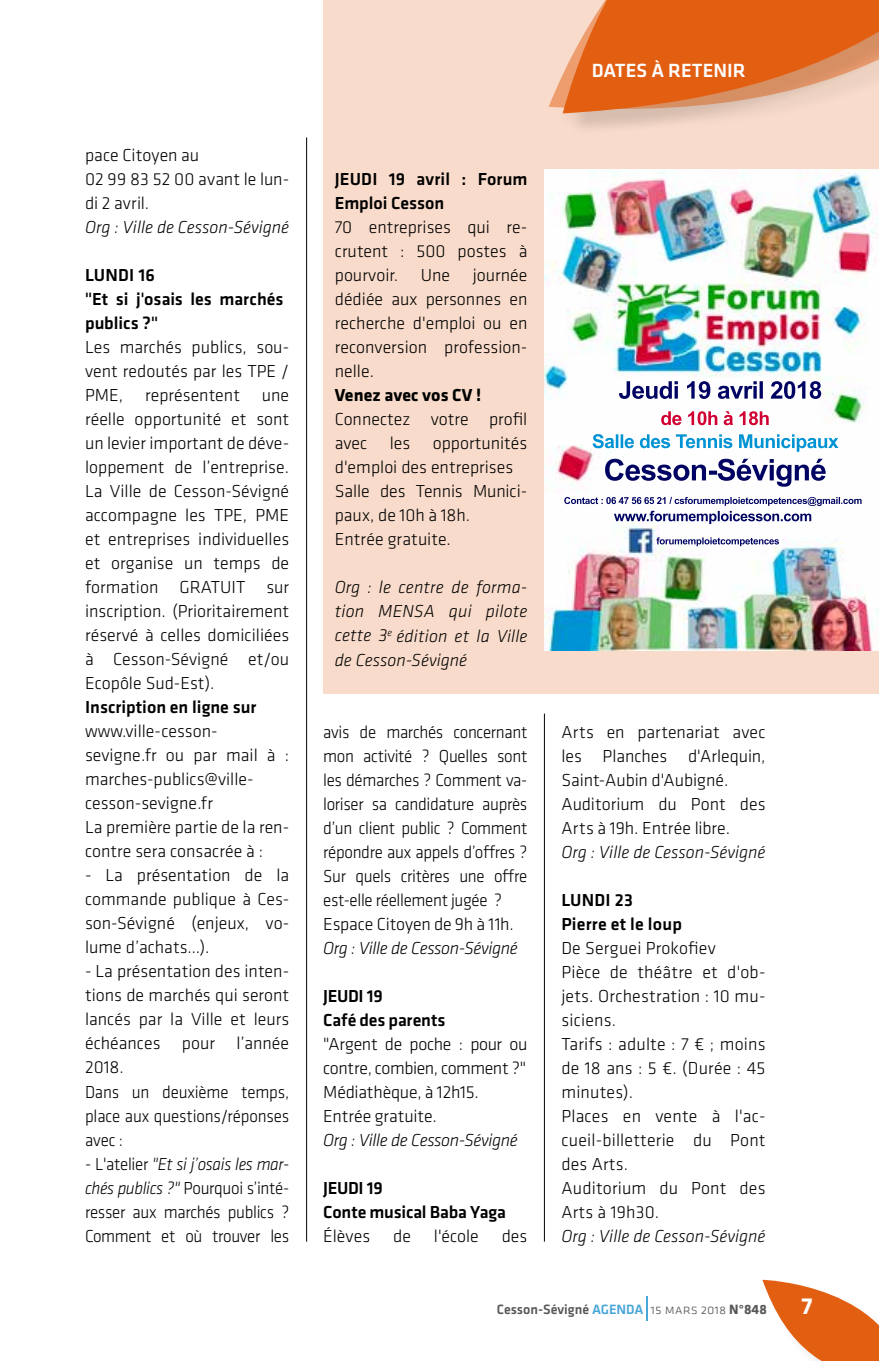
<style>
.page{position:relative;width:879px;height:1361px;background:#fff}
.page>*{position:absolute;margin:0;border:0;box-sizing:border-box;transform-origin:0 0}
.t1{font:700 24px "Klavika";color:#fff}
.t2{font:500 19.8px "Klavika";color:#fff}
.t3{font:300 18px/24px "Klavika";color:#000}
.t4{font:300 18px/24px "Klavika";letter-spacing:-.02em;color:#000;scale:.95 1}
.t5{font:500 18px/24px "Klavika";color:#000}
.t6{font:italic 300 18px/24px "Klavika";color:#000;text-align:justify}
.t7{font:300 18px/24px "Klavika";color:#000;text-align:justify;scale:.95 1}
.t8{font:italic 300 18px "Klavika";letter-spacing:-.02em;color:#000}
.t9{font:700 18px "Klavika";color:#000}
.t10{font:500 14px "Klavika";color:#57585a}
.s1{font-style:italic}
.s2{color:#49a6d8}
.s3{font-family:"Klavika Light Caps SC";font-weight:400}
.s4{font-weight:700}
</style>
<div class="page">
<div style="left:323px;top:0;width:556px;height:694px;background:#f8dbca"></div>
<hr style="left:544px;top:713px;width:1px;height:528px;background:#000">
<svg style="left:549px;top:0;width:330px;height:123px"></svg>
<svg style="left:762px;top:1279px;width:117px;height:82px"></svg>
<svg style="left:646px;top:1296px;width:1px;height:24px"></svg>
<hr style="left:306px;top:137px;width:1px;height:1104px;background:#000">
<img style="left:544px;top:170px;width:335px;height:481px">
<img style="left:661px;top:411px;width:108px;height:14px">
<img style="left:605px;top:459px;width:220px;height:28px">
<img style="left:687px;top:381px;width:134px;height:18px">
<img style="left:564px;top:497px;width:124px;height:7px">
<img style="left:738px;top:497px;width:123px;height:9px">
<img style="left:649px;top:511px;width:162px;height:10px">
<img style="left:656px;top:537px;width:123px;height:7px">
<img style="left:592px;top:434px;width:224px;height:18px">
<p class="t3" style="left:85px;top:143px;width:206px">pace Citoyen au<br>02 99 83 52 00 avant le lun&shy;di 2 avril.</p>
<p class="t6" style="left:85px;top:215px;width:206px">Org : Ville de Cesson-Sévigné</p>
<p class="t5" style="left:85px;top:263px;width:200px">LUNDI 16<br>"Et si j'osais les marchés publics ?"</p>
<p class="t3" style="left:85px;top:335px;width:206px;text-align:justify">Les marchés publics, sou&shy;vent redoutés par les TPE / PME, représentent une réelle opportunité et sont un levier important de déve&shy;loppement de l’entreprise.<br>La Ville de Cesson-Sévigné accompagne les TPE, PME et entreprises individuelles et organise un temps de formation GRATUIT sur inscription. (Prioritairement réservé à celles domiciliées à Cesson-Sévigné et/ou Ecopôle Sud-Est).</p>
<p class="t5" style="left:85px;top:695px;width:173px">Inscription en ligne sur</p>
<p class="t3" style="left:85px;top:719px;width:206px">www.ville-cesson&shy;sevigne.fr ou par mail à : marches-publics@ville&shy;cesson-sevigne.fr<br>La première partie de la ren&shy;contre sera consacrée à :</p>
<p class="t3" style="left:85px;top:863px;width:206px;text-align:justify">- La présentation de la commande publique à Ces&shy;son-Sévigné (enjeux, vo&shy;lume d’achats…).</p>
<p class="t3" style="left:85px;top:959px;width:206px">- La présentation des inten&shy;tions de marchés qui seront lancés par la Ville et leurs échéances pour l’année<br>2018.<br>Dans un deuxième temps, place aux questions/réponses avec :</p>
<p class="t7" style="left:85px;top:1151px;width:216px">- L'atelier <span class="s1">"Et si j’osais les mar&shy;chés publics ?"</span> Pourquoi s’inté&shy;resser aux marchés publics ?<br>Comment et où trouver les</p>
<p class="t2" style="left:592px;top:57px;width:155px">DATES À RETENIR</p>
<p class="t5" style="left:335px;top:167px;width:194px">JEUDI 19 avril : Forum<br>Emploi Cesson</p>
<p class="t3" style="left:335px;top:215px;width:194px;text-align:justify">70 entreprises qui re&shy;crutent : 500 postes à pourvoir.</p>
<p class="t3" style="left:335px;top:263px;width:194px;text-align:justify;text-indent:138px">journée dédiée aux personnes en recherche d'emploi ou en reconversion profession&shy;nelle.</p>
<p class="t9" style="left:335px;top:382px;width:148px">Venez avec vos CV !</p>
<p class="t3" style="left:335px;top:407px;width:194px">Connectez votre profil avec les opportunités d'emploi des entreprises<br>Salle des Tennis Munici&shy;paux, de 10h à 18h.<br>Entrée gratuite.</p>
<p class="t6" style="left:335px;top:575px;width:194px">Org : le centre de forma&shy;tion MENSA qui pilote cette 3<sup>e</sup> édition et la Ville de Cesson-Sévigné</p>
<p class="t3" style="left:421px;top:263px;width:31px">Une</p>
<p class="t4" style="left:323px;top:719px;width:216px">avis de marchés concernant mon activité ? Quelles sont les démarches ? Comment va&shy;loriser sa candidature auprès d’un client public ? Comment répondre aux appels d’offres ?<br>Sur quels critères une offre est-elle réellement jugée ?<br>Espace Citoyen de 9h à 11h.</p>
<p class="t8" style="left:323px;top:937px;width:196px">Org : Ville de Cesson-Sévigné</p>
<p class="t5" style="left:323px;top:983px;width:124px">JEUDI 19<br>Café des parents</p>
<p class="t3" style="left:323px;top:1031px;width:206px">"Argent de poche : pour ou contre, combien, comment ?"<br>Médiathèque, à 12h15.<br>Entrée gratuite.</p>
<p class="t8" style="left:323px;top:1129px;width:196px">Org : Ville de Cesson-Sévigné</p>
<p class="t5" style="left:323px;top:1175px;width:184px">JEUDI 19<br>Conte musical Baba Yaga</p>
<p class="t3" style="left:323px;top:1223px;width:49px">Élèves</p>
<p class="t3" style="left:393px;top:1223px;width:19px">de</p>
<p class="t3" style="left:434px;top:1223px;width:46px">l'école</p>
<p class="t3" style="left:502px;top:1223px;width:27px">des</p>
<p class="t3" style="left:561px;top:719px;width:206px">Arts en partenariat avec les Planches d'Arlequin,<br>Saint-Aubin d'Aubigné.<br>Auditorium du Pont des<br>Arts à 19h. Entrée libre.</p>
<p class="t6" style="left:561px;top:839px;width:206px">Org : Ville de Cesson-Sévigné</p>
<p class="t5" style="left:561px;top:887px;width:122px">LUNDI 23<br>Pierre et le loup</p>
<p class="t3" style="left:561px;top:935px;width:206px">De Serguei Prokofiev<br>Pièce de théâtre et d'ob&shy;jets. Orchestration : 10 mu&shy;siciens.<br>Tarifs : adulte : 7 € ; moins de 18 ans : 5 €. (Durée : 45 minutes).<br>Places en vente à l'ac&shy;cueil-billetterie du Pont des Arts.<br>Auditorium du Pont des<br>Arts à 19h30.</p>
<p class="t6" style="left:561px;top:1223px;width:206px">Org : Ville de Cesson-Sévigné</p>
<p class="t10" style="left:497px;top:1299px;width:271px">Cesson-Sévigné <span class="s2">AGENDA</span> <span class="s3">15 mars 2018</span> <span class="s4">N°848</span></p>
<h1 class="t1" style="left:801px;top:1288px;width:12px">7</h1>
</div>
